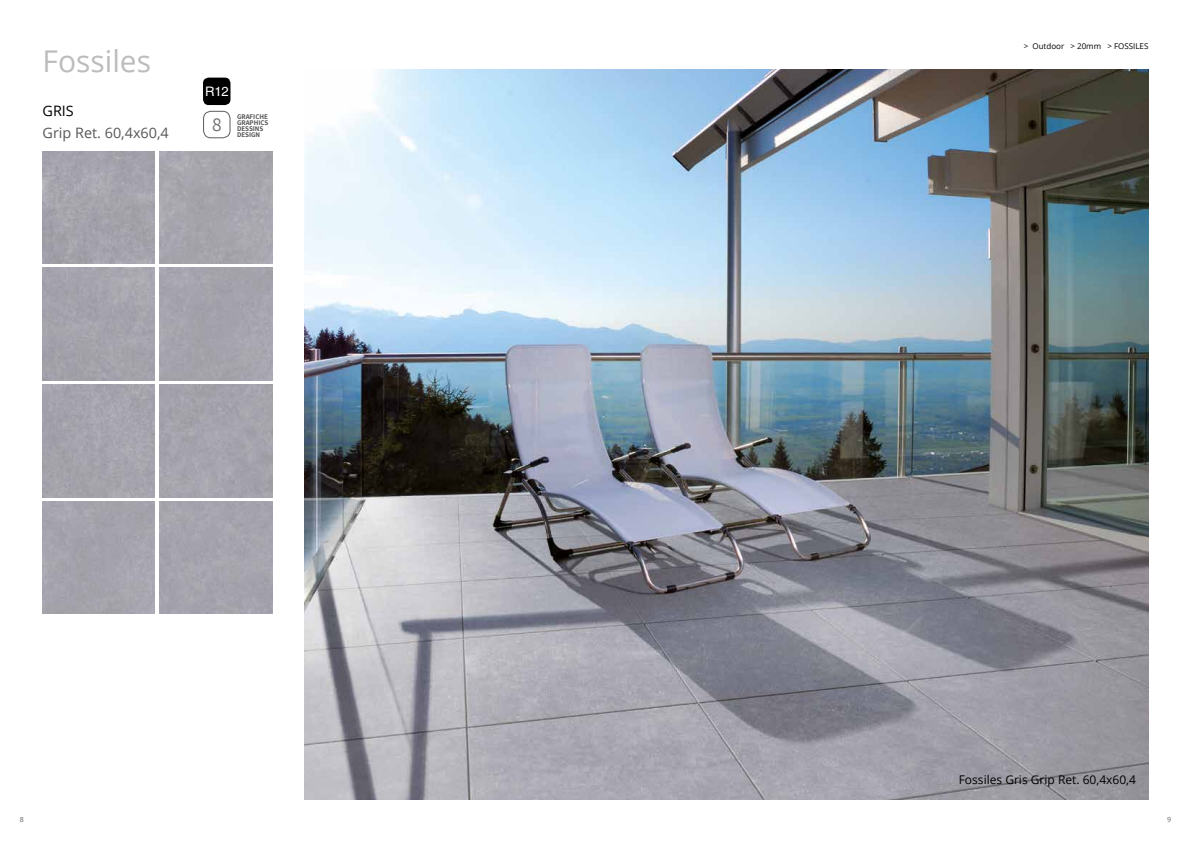
<style>
.page{position:relative;width:1191px;height:842px;background:#fff}
.page>*{position:absolute;margin:0;border:0;box-sizing:border-box;transform-origin:0 0}
.t1{font:30px "Open Sans";color:#bcbcbc}
.t2{font:19.4px "Assistant";color:#706f6f}
.t3{font:14.4px "Open Sans";color:#575756}
.t4{font:14.4px "Open Sans";color:#000}
.t5{font:13.1px "Helvetica LT Std";color:#fff}
.t6{font:12px "Open Sans";color:#000}
.t7{font:8px "Open Sans";color:#000}
.t8{font:700 7px/6px "Assistant";color:#575756}
.t9{font:7px "Open Sans";color:#646363}
</style>
<div class="page">
<img style="left:305px;top:69px;width:843px;height:730px">
<img style="left:43px;top:151px;width:112px;height:112px">
<div style="left:203px;top:78px;width:27px;height:27px;background:#000;border-radius:6px"></div>
<div style="left:43px;top:385px;width:112px;height:112px;background:#a5a3ad"></div>
<div style="left:203px;top:111px;width:27px;height:27px;border:1px solid #646363;border-radius:7px"></div>
<h1 class="t1" style="left:43px;top:41px;width:110px">Fossiles</h1>
<p class="t4" style="left:43px;top:101px;width:33px">GRIS</p>
<p class="t3" style="left:43px;top:123px;width:128px">Grip Ret. 60,4x60,4</p>
<p class="t5" style="left:205px;top:84px;width:25px">R12</p>
<h2 class="t2" style="left:212px;top:112px;width:11px">8</h2>
<p class="t8" style="left:237px;top:114px;width:33px">GRAFICHE<br>GRAPHICS<br>DESSINS<br>DESIGN</p>
<p class="t7" style="left:1023px;top:40px;width:126px">&gt; Outdoor &gt; 20mm &gt; FOSSILES</p>
<p class="t6" style="left:958px;top:771px;width:179px">Fossiles Gris Grip Ret. 60,4x60,4</p>
<p class="t9" style="left:20px;top:815px;width:6px">8</p>
<p class="t9" style="left:1167px;top:815px;width:6px">9</p>
</div>
